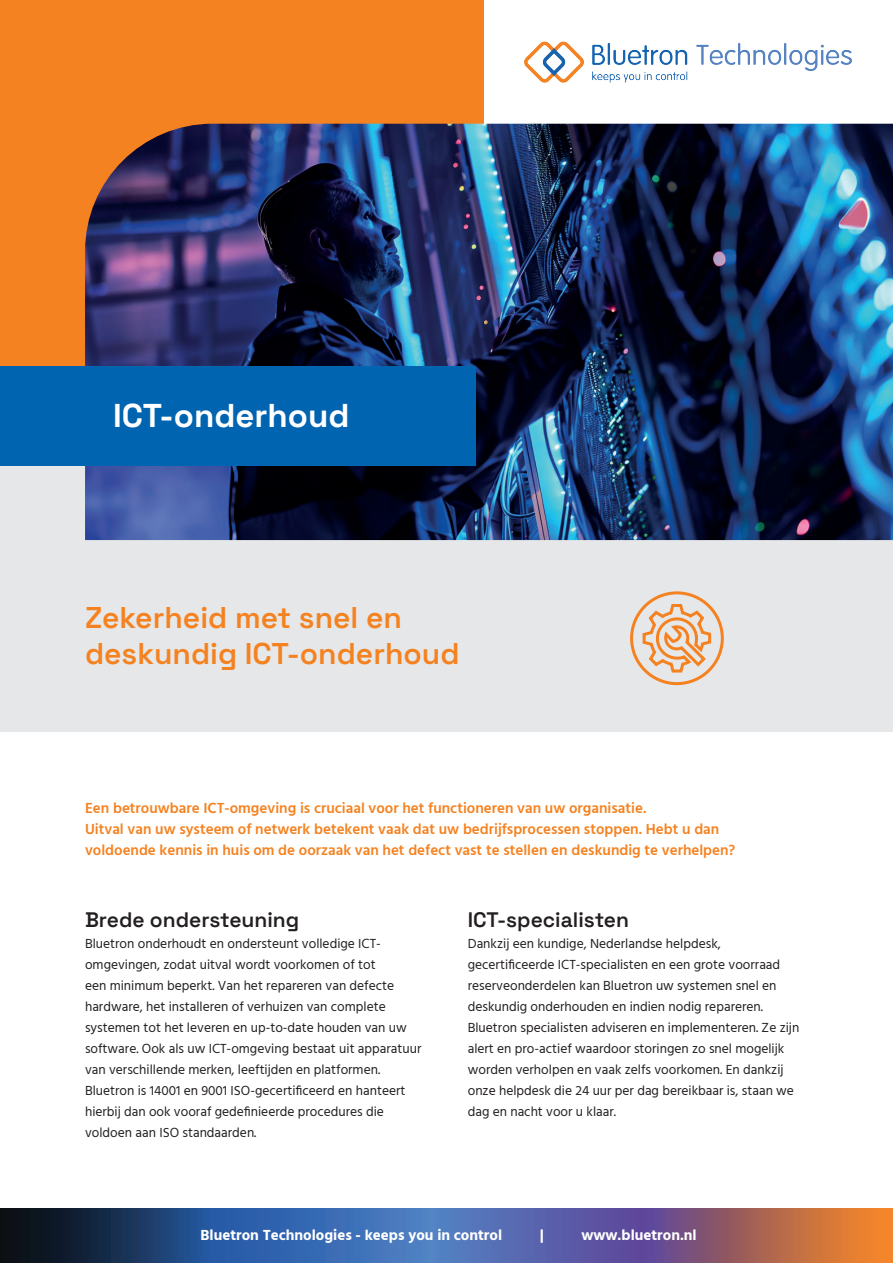
<style>
.page{position:relative;width:893px;height:1263px;background:#fff}
.page>*{position:absolute;margin:0;border:0;box-sizing:border-box;transform-origin:0 0}
.t1{font:700 33px "Space Grotesk";color:#fff}
.t2{font:600 30px/36px "Space Grotesk";color:#f58220}
.t3{font:600 21px "Space Grotesk";color:#231f20}
.t4{font:600 15px/21px "Hind Madurai";color:#f58220}
.t5{font:700 15px "Hind Madurai";color:#fff}
.t6{font:13.5px/21px "Hind Madurai";color:#231f20}
</style>
<div class="page">
<div style="left:0;top:342px;width:893px;height:389px;background:#e6e7e9"></div>
<svg style="left:0;top:1209px;width:893px;height:54px;background:#585980"></svg>
<div style="left:0;top:0;width:483px;height:366px;background:#f58220"></div>
<img style="left:483px;top:0;width:410px;height:124px">
<img style="left:85px;top:124px;width:808px;height:416px">
<div style="left:0;top:366px;width:475px;height:100px;background:#0164b1"></div>
<div style="left:630px;top:591px;width:94px;height:94px;border:3px solid #f58220;border-radius:50%"></div>
<svg style="left:641px;top:602px;width:72px;height:72px"></svg>
<h1 class="t1" style="left:113px;top:390px;width:238px">ICT-onderhoud</h1>
<h2 class="t2" style="left:85px;top:598px;width:376px">Zekerheid met snel en deskundig ICT-onderhoud</h2>
<p class="t4" style="left:85px;top:798px;width:652px">Een betrouwbare ICT-omgeving is cruciaal voor het functioneren van uw organisatie.<br>Uitval van uw systeem of netwerk betekent vaak dat uw bedrijfsprocessen stoppen. Hebt u dan voldoende kennis in huis om de oorzaak van het defect vast te stellen en deskundig te verhelpen?</p>
<h3 class="t3" style="left:85px;top:903px;width:216px">Brede ondersteuning</h3>
<p class="t6" style="left:85px;top:934px;width:338px">Bluetron onderhoudt en ondersteunt volledige ICT&shy;omgevingen, zodat uitval wordt voorkomen of tot<br>een minimum beperkt. Van het repareren van defecte hardware, het installeren of verhuizen van complete systemen tot het leveren en up-to-date houden van uw software. Ook als uw ICT-omgeving bestaat uit apparatuur van verschillende merken, leeftijden en platformen.<br>Bluetron is 14001 en 9001 ISO-gecertificeerd en hanteert hierbij dan ook vooraf gedefinieerde procedures die voldoen aan ISO standaarden.</p>
<h3 class="t3" style="left:468px;top:903px;width:163px">ICT-specialisten</h3>
<p class="t6" style="left:468px;top:934px;width:333px">Dankzij een kundige, Nederlandse helpdesk, gecertificeerde ICT-specialisten en een grote voorraad reserveonderdelen kan Bluetron uw systemen snel en deskundig onderhouden en indien nodig repareren.<br>Bluetron specialisten adviseren en implementeren. Ze zijn alert en pro-actief waardoor storingen zo snel mogelijk worden verholpen en vaak zelfs voorkomen. En dankzij onze helpdesk die 24 uur per dag bereikbaar is, staan we dag en nacht voor u klaar.</p>
<p class="t5" style="left:200px;top:1225px;width:303px">Bluetron Technologies - keeps you in control</p>
<p class="t5" style="left:540px;top:1225px;width:6px">|</p>
<p class="t5" style="left:581px;top:1225px;width:117px">www.bluetron.nl</p>
</div>
